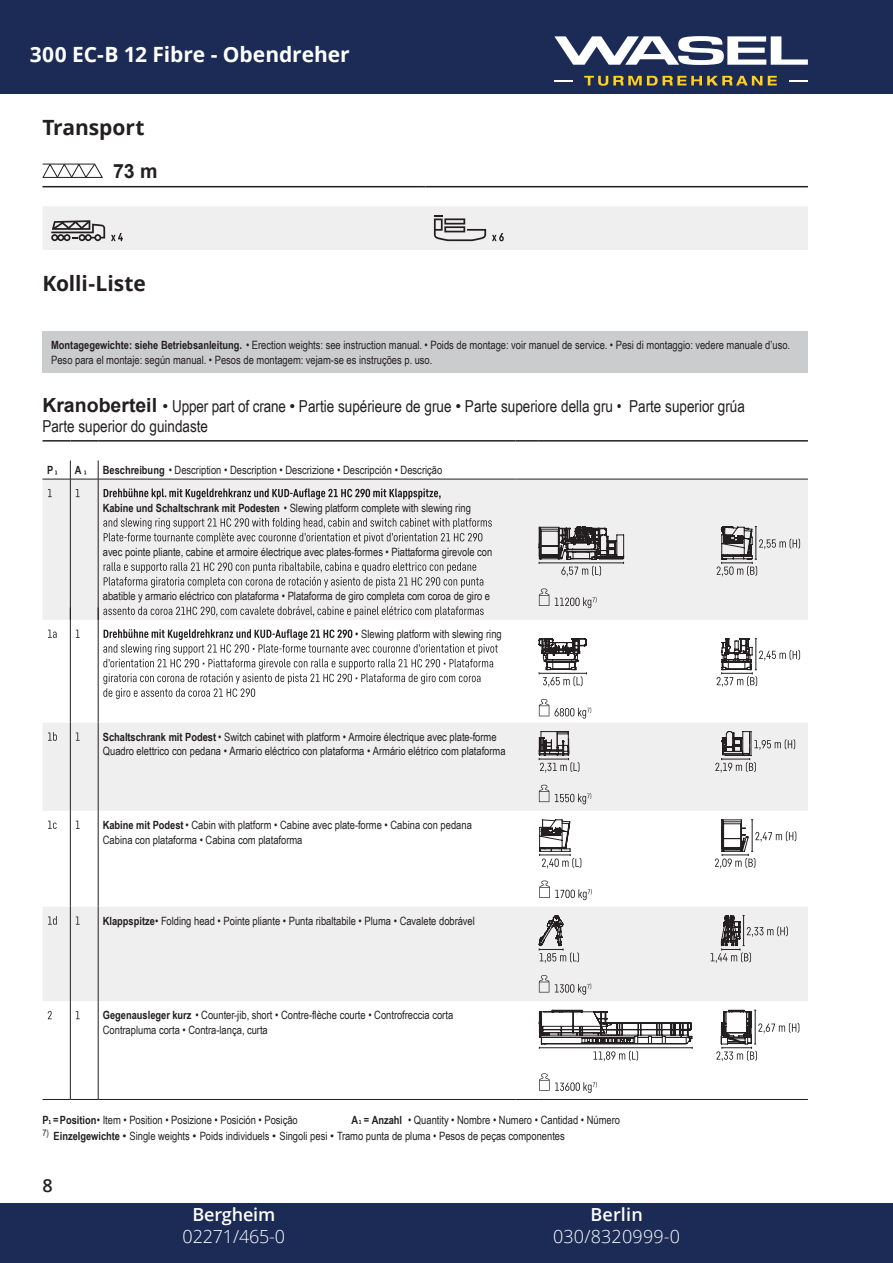
<style>
.page{position:relative;width:893px;height:1263px;background:#fff}
.page>*{position:absolute;margin:0;border:0;box-sizing:border-box;transform-origin:0 0}
.t1{font:700 22.65px "Arial";color:#231f20}
.t2{font:700 21px "Open Sans";color:#fff}
.t3{font:700 21px "Open Sans";letter-spacing:-.005em;color:#231f20}
.t4{font:700 19.65px "Arial";color:#231f20}
.t5{font:700 19.5px "Arial";color:#231f20}
.t6{font:600 18px "Open Sans";letter-spacing:-.01em;color:#fff}
.t7{font:300 18px "Open Sans";letter-spacing:.01em;color:#fff}
.t8{font:300 18px "Open Sans";letter-spacing:-.01em;color:#fff}
.t9{font:600 18px "Open Sans";color:#231f20}
.t10{font:16.5px "Arial Narrow";color:#231f20}
.t11{font:11.4px/14.7px "Arial Narrow";color:#231f20}
.t12{font:700 11.4px "Arial Narrow";color:#231f20}
.s1{font-weight:700}
.s2{font-family:"Arial"}
</style>
<div class="page">
<div style="left:0;top:0;width:893px;height:94px;background:#1b2b55"></div>
<svg style="left:554px;top:36px;width:254px;height:29px"></svg>
<svg style="left:584px;top:76px;width:178px;height:10px"></svg>
<svg style="left:768px;top:76px;width:9px;height:9px"></svg>
<svg style="left:554px;top:80px;width:19px;height:1px"></svg>
<svg style="left:789px;top:80px;width:19px;height:1px"></svg>
<div style="left:0;top:1203px;width:893px;height:60px;background:#1b2b55"></div>
<div style="left:43px;top:331px;width:765px;height:42px;background:#cbccce"></div>
<svg style="left:43px;top:480px;width:765px;height:521px;fill:#efeff0"></svg>
<hr style="left:70px;top:479px;width:1px;height:141px;background:#231f20">
<hr style="left:98px;top:479px;width:418px;height:1px;background:#231f20">
<svg style="left:516px;top:479px;width:23px;height:1px"></svg>
<hr style="left:539px;top:479px;width:269px;height:1px;background:#231f20">
<hr style="left:70px;top:607px;width:1px;height:116px;background:#231f20">
<hr style="left:70px;top:723px;width:1px;height:88px;background:#231f20">
<hr style="left:70px;top:811px;width:1px;height:96px;background:#231f20">
<hr style="left:70px;top:907px;width:1px;height:94px;background:#231f20">
<hr style="left:70px;top:1001px;width:1px;height:98px;background:#231f20">
<hr style="left:43px;top:440px;width:27px;height:2px;background:#231f20">
<hr style="left:70px;top:440px;width:28px;height:2px;background:#231f20">
<hr style="left:98px;top:440px;width:418px;height:2px;background:#231f20">
<hr style="left:516px;top:440px;width:23px;height:2px;background:#231f20">
<hr style="left:539px;top:440px;width:269px;height:2px;background:#231f20">
<hr style="left:98px;top:479px;width:1px;height:141px;background:#231f20">
<hr style="left:98px;top:607px;width:1px;height:116px;background:#231f20">
<hr style="left:98px;top:723px;width:1px;height:88px;background:#231f20">
<hr style="left:98px;top:811px;width:1px;height:96px;background:#231f20">
<hr style="left:98px;top:907px;width:1px;height:94px;background:#231f20">
<hr style="left:98px;top:1001px;width:1px;height:98px;background:#231f20">
<svg style="left:43px;top:1099px;width:55px;height:1px"></svg>
<hr style="left:98px;top:1099px;width:418px;height:1px;background:#231f20">
<svg style="left:516px;top:1099px;width:23px;height:1px"></svg>
<hr style="left:539px;top:1099px;width:269px;height:1px;background:#231f20">
<svg style="left:43px;top:460px;width:56px;height:20px"></svg>
<svg style="left:48px;top:489px;width:4px;height:8px"></svg>
<svg style="left:76px;top:489px;width:4px;height:8px"></svg>
<svg style="left:104px;top:488px;width:337px;height:11px"></svg>
<svg style="left:103px;top:518px;width:389px;height:25px"></svg>
<svg style="left:104px;top:562px;width:379px;height:26px"></svg>
<svg style="left:103px;top:606px;width:381px;height:11px"></svg>
<svg style="left:539px;top:588px;width:10px;height:18px"></svg>
<svg style="left:539px;top:526px;width:261px;height:50px"></svg>
<svg style="left:555px;top:597px;width:41px;height:11px"></svg>
<svg style="left:48px;top:630px;width:9px;height:8px"></svg>
<svg style="left:76px;top:630px;width:4px;height:8px"></svg>
<svg style="left:103px;top:629px;width:395px;height:70px"></svg>
<svg style="left:538px;top:638px;width:262px;height:49px"></svg>
<svg style="left:539px;top:699px;width:52px;height:20px"></svg>
<svg style="left:48px;top:732px;width:9px;height:9px"></svg>
<svg style="left:76px;top:732px;width:4px;height:9px"></svg>
<svg style="left:539px;top:785px;width:10px;height:17px"></svg>
<svg style="left:555px;top:793px;width:36px;height:11px"></svg>
<svg style="left:539px;top:731px;width:256px;height:42px"></svg>
<svg style="left:48px;top:821px;width:9px;height:8px"></svg>
<svg style="left:76px;top:821px;width:4px;height:8px"></svg>
<svg style="left:539px;top:880px;width:53px;height:20px"></svg>
<svg style="left:539px;top:819px;width:257px;height:49px"></svg>
<svg style="left:48px;top:916px;width:9px;height:9px"></svg>
<svg style="left:76px;top:916px;width:4px;height:9px"></svg>
<svg style="left:539px;top:975px;width:10px;height:17px"></svg>
<svg style="left:555px;top:983px;width:36px;height:12px"></svg>
<svg style="left:538px;top:915px;width:250px;height:48px"></svg>
<svg style="left:48px;top:1011px;width:4px;height:8px"></svg>
<svg style="left:76px;top:1011px;width:4px;height:8px"></svg>
<svg style="left:539px;top:1073px;width:58px;height:20px"></svg>
<svg style="left:538px;top:1010px;width:261px;height:51px"></svg>
<hr style="left:43px;top:186px;width:382px;height:1px;background:#231f20">
<hr style="left:425px;top:186px;width:383px;height:1px;background:#231f20">
<svg style="left:43px;top:163px;width:60px;height:15px"></svg>
<div style="left:43px;top:206px;width:765px;height:44px;background:#efeff0"></div>
<h2 class="t2" style="left:30px;top:40px;width:322px">300 EC-B 12 Fibre - Obendreher</h2>
<h2 class="t3" style="left:43px;top:113px;width:104px">Transport</h2>
<h1 class="t1" style="left:43px;top:115px;width:106px">Transport</h1>
<h3 class="t4" style="left:113px;top:157px;width:46px">73 m</h3>
<h2 class="t3" style="left:43px;top:269px;width:105px">Kolli-Liste</h2>
<p class="t11" style="left:51px;top:337px;width:740px"><span class="s1">Montagegewichte: siehe Betriebsanleitung.</span> • Erection weights: see instruction manual. • Poids de montage: voir manuel de service. • Pesi di montaggio: vedere manuale d’uso.<br>Peso para el montaje: según manual. • Pesos de montagem: vejam-se es instruções p. uso.</p>
<h3 class="t5" style="left:43px;top:392px;width:116px">Kranoberteil</h3>
<h3 class="t10" style="left:43px;top:414px;width:167px">Parte superior do guindaste</h3>
<p class="t12" style="left:47px;top:462px;width:8px">P</p>
<p class="t12" style="left:75px;top:462px;width:8px">A</p>
<p class="t11" style="left:103px;top:463px;width:341px"><span class="s1">Beschreibung</span> • Description • Description • Descrizione • Descripción • Descrição</p>
<p class="t11" style="left:103px;top:500px;width:370px"><span class="s1">Kabine und Schaltschrank mit Podesten</span> • Slewing platform complete with slewing ring</p>
<p class="t11" style="left:103px;top:544px;width:391px">avec pointe pliante, cabine et armoire électrique avec plates-formes • Piattaforma girevole con</p>
<p class="t11" style="left:103px;top:588px;width:389px">abatible y armario eléctrico con plataforma • Plataforma de giro completa com coroa de giro e</p>
<p class="t11" style="left:355px;top:626px;width:148px">• Slewing platform with slewing ring</p>
<h3 class="t10" style="left:163px;top:395px;width:584px"><span class="s2">•</span> Upper part of crane <span class="s2">•</span> Partie supérieure de grue <span class="s2">•</span> Parte superiore della gru • Parte superior grúa</h3>
<p class="t11" style="left:103px;top:729px;width:404px"><span class="s1">Schaltschrank mit Podest</span> • Switch cabinet with platform • Armoire électrique avec plate-forme<br>Quadro elettrico con pedana • Armario eléctrico con plataforma • Armário elétrico com plataforma</p>
<p class="t11" style="left:103px;top:817px;width:371px"><span class="s1">Kabine mit Podest</span> • Cabin with platform • Cabine avec plate-forme • Cabina con pedana<br>Cabina con plataforma • Cabina com plataforma</p>
<p class="t11" style="left:103px;top:913px;width:374px"><span class="s1">Klappspitze</span>• Folding head • Pointe pliante • Punta ribaltabile • Pluma • Cavalete dobrável</p>
<p class="t11" style="left:103px;top:1007px;width:352px"><span class="s1">Gegenausleger kurz</span> • Counter-jib, short • Contre-flèche courte • Controfreccia corta<br>Contrapluma corta • Contra-lança, curta</p>
<p class="t11" style="left:43px;top:1112px;width:257px"><span class="s1">P = Position</span>• Item • Position • Posizione • Posición • Posição</p>
<p class="t11" style="left:352px;top:1112px;width:270px"><span class="s1">A = Anzahl</span> • Quantity • Nombre • Numero • Cantidad • Número</p>
<p class="t11" style="left:43px;top:1128px;width:524px"><sup>7)</sup> <span class="s1">Einzelgewichte</span> <span class="s2">•</span> Single weights <span class="s2">•</span> Poids individuels <span class="s2">•</span> Singoli pesi <span class="s2">•</span> Tramo punta de pluma • Pesos de peças componentes</p>
<h3 class="t9" style="left:43px;top:1173px;width:12px">8</h3>
<h3 class="t6" style="left:192px;top:1202px;width:84px">Bergheim</h3>
<h3 class="t8" style="left:183px;top:1224px;width:104px">02271/465-0</h3>
<h3 class="t6" style="left:590px;top:1202px;width:54px">Berlin</h3>
<h3 class="t7" style="left:553px;top:1224px;width:129px">030/8320999-0</h3>
</div>
